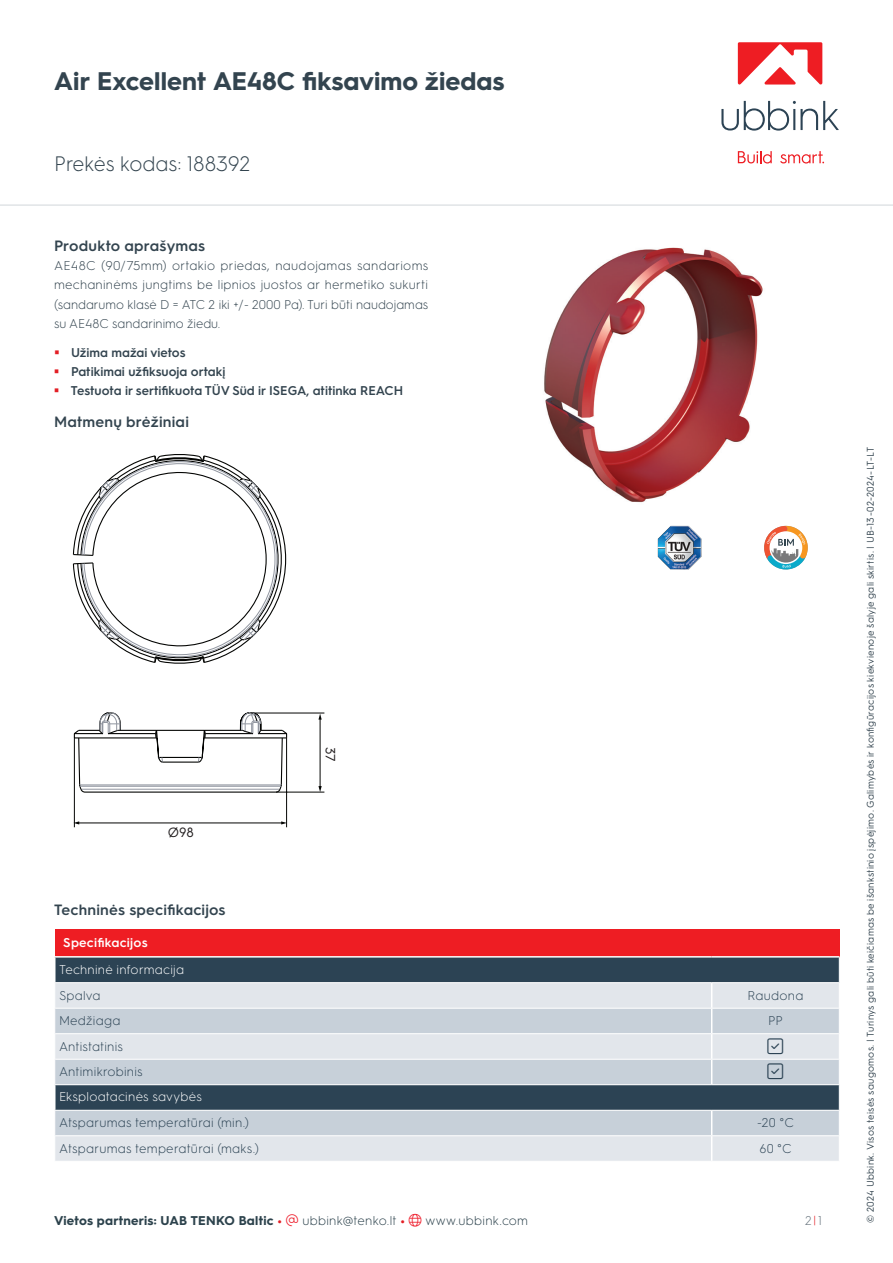
<style>
.page{position:relative;width:893px;height:1263px;background:#fff}
.page>*{position:absolute;margin:0;border:0;box-sizing:border-box;transform-origin:0 0}
.t1{font:700 25.5px "HGS3";color:#33444f}
.t2{font:300 21px "HGS3";color:#33444f}
.t3{font:300 18px "Font Awesome 6 Pro";color:#2c4354}
.t4{font:600 15px "HGS3";letter-spacing:.01em;color:#33444f}
.t5{font:13.5px "HGS3";color:#211d1e}
.t6{font:300 12.75px/19.2px "HGS3";color:#33444f;text-align:justify}
.t7{font:300 12.75px "HGS3";letter-spacing:.02em;color:#2c4354}
.t8{font:600 12.75px/19.2px "HGS3";color:#33444f}
.t9{font:700 12.75px "HGS3";letter-spacing:.015em;color:#2c424c}
.t10{font:300 12.75px "HGS3";letter-spacing:.015em;color:#fff}
.t11{font:600 12.75px "HGS3";letter-spacing:.015em;color:#fff}
.t12{font:300 12.75px "HGS3";color:#66737c}
.t13{font:9.75px "HGS3";letter-spacing:.03em;color:#33444f}
.s1{color:#e31e25}
.s2{color:#ee1f2d}
.s3{font-weight:300}
</style>
<div class="page">
<div style="left:55px;top:929px;width:784px;height:28px;background:#ee1d23"></div>
<div style="left:56px;top:957px;width:783px;height:25px;background:#2c4354"></div>
<div style="left:55px;top:983px;width:784px;height:178px;background:#e2e6eb"></div>
<svg style="left:55px;top:1009px;width:784px;height:126px;background:#adb8c2"></svg>
<hr style="left:54px;top:956px;width:658px;height:1px;background:#fff">
<hr style="left:712px;top:956px;width:127px;height:1px;background:#fff">
<hr style="left:55px;top:1008px;width:657px;height:1px;background:#fff">
<hr style="left:712px;top:1008px;width:127px;height:1px;background:#fff">
<hr style="left:55px;top:1033px;width:657px;height:1px;background:#fff">
<hr style="left:712px;top:1033px;width:127px;height:1px;background:#fff">
<hr style="left:55px;top:1059px;width:657px;height:1px;background:#fff">
<hr style="left:712px;top:1059px;width:127px;height:1px;background:#fff">
<svg style="left:711px;top:983px;width:1px;height:101px"></svg>
<hr style="left:54px;top:1084px;width:658px;height:1px;background:#fff">
<hr style="left:712px;top:1084px;width:128px;height:1px;background:#fff">
<hr style="left:54px;top:1085px;width:2px;height:25px;background:#fff">
<hr style="left:54px;top:1110px;width:658px;height:1px;background:#fff">
<hr style="left:712px;top:1110px;width:128px;height:1px;background:#fff">
<hr style="left:55px;top:1135px;width:657px;height:1px;background:#fff">
<hr style="left:712px;top:1135px;width:127px;height:1px;background:#fff">
<svg style="left:711px;top:1111px;width:1px;height:50px"></svg>
<svg style="left:839px;top:957px;width:1px;height:153px"></svg>
<svg style="left:764px;top:525px;width:44px;height:45px"></svg>
<img style="left:658px;top:526px;width:43px;height:44px">
<img style="left:544px;top:247px;width:219px;height:256px">
<hr style="left:74px;top:738px;width:1px;height:89px;background:#040503">
<hr style="left:78px;top:823px;width:204px;height:1px;background:#040503">
<svg style="left:73px;top:821px;width:6px;height:3px"></svg>
<svg style="left:281px;top:821px;width:5px;height:3px"></svg>
<hr style="left:276px;top:792px;width:48px;height:1px;background:#040503">
<hr style="left:250px;top:713px;width:74px;height:1px;background:#040503">
<hr style="left:286px;top:738px;width:1px;height:89px;background:#040503">
<hr style="left:320px;top:718px;width:1px;height:69px;background:#040503">
<svg style="left:318px;top:786px;width:4px;height:6px"></svg>
<svg style="left:318px;top:713px;width:4px;height:7px"></svg>
<svg style="left:72px;top:454px;width:217px;height:339px"></svg>
<hr style="left:0;top:204px;width:893px;height:2px;background:#e1e4e6">
<svg style="left:721px;top:101px;width:118px;height:30px"></svg>
<svg style="left:738px;top:151px;width:34px;height:13px"></svg>
<svg style="left:780px;top:151px;width:44px;height:13px"></svg>
<svg style="left:738px;top:42px;width:84px;height:43px"></svg>
<svg style="left:768px;top:1038px;width:15px;height:16px"></svg>
<svg style="left:768px;top:1064px;width:15px;height:15px"></svg>
<h1 class="t1" style="left:54px;top:63px;width:452px">Air Excellent AE48C fiksavimo žiedas</h1>
<h2 class="t2" style="left:54px;top:150px;width:198px">Prekės kodas: 188392</h2>
<p class="t4" style="left:54px;top:235px;width:153px">Produkto aprašymas</p>
<p class="t6" style="left:54px;top:255px;width:376px">AE48C (90/75mm) ortakio priedas, naudojamas sandarioms mechaninėms jungtims be lipnios juostos ar hermetiko sukurti (sandarumo klasė D = ATC 2 iki +/- 2000 Pa). Turi būti naudojamas su AE48C sandarinimo žiedu.</p>
<p class="t8" style="left:71px;top:342px;width:334px">Užima mažai vietos<br>Patikimai užfiksuoja ortakį<br>Testuota ir sertifikuota TÜV Süd ir ISEGA, atitinka REACH</p>
<p class="t4" style="left:54px;top:411px;width:136px">Matmenų brėžiniai</p>
<p class="t5" style="left:168px;top:823px;width:28px">Ø98</p>
<p class="t4" style="left:54px;top:899px;width:173px">Techninės specifikacijos</p>
<p class="t5" style="left:340px;top:747px;width:16px;rotate:90deg">37</p>
<p class="t11" style="left:63px;top:933px;width:86px">Specifikacijos</p>
<p class="t10" style="left:59px;top:961px;width:127px">Techninė informacija</p>
<p class="t7" style="left:59px;top:986px;width:43px">Spalva</p>
<p class="t7" style="left:748px;top:986px;width:57px">Raudona</p>
<p class="t7" style="left:59px;top:1012px;width:63px">Medžiaga</p>
<p class="t7" style="left:768px;top:1012px;width:16px">PP</p>
<p class="t7" style="left:59px;top:1037px;width:66px">Antistatinis</p>
<h3 class="t3" style="left:768px;top:1037px;width:17px">▲❑◆</h3>
<p class="t7" style="left:59px;top:1063px;width:85px">Antimikrobinis</p>
<h3 class="t3" style="left:768px;top:1062px;width:17px">▲❑◆</h3>
<p class="t10" style="left:59px;top:1088px;width:144px">Eksploatacinės savybės</p>
<p class="t7" style="left:59px;top:1114px;width:192px">Atsparumas temperatūrai (min.)</p>
<p class="t7" style="left:757px;top:1114px;width:38px">-20 °C</p>
<p class="t7" style="left:59px;top:1140px;width:202px">Atsparumas temperatūrai (maks.)</p>
<p class="t7" style="left:759px;top:1140px;width:34px">60 °C</p>
<p class="t9" style="left:54px;top:1211px;width:476px">Vietos partneris: UAB TENKO Baltic <span class="s1">•</span> <span class="s2">▼</span> <span class="s3">ubbink@tenko.lt</span> <span class="s1">•</span> <span class="s2">●□</span> <span class="s3">www.ubbink.com</span></p>
<p class="t12" style="left:805px;top:1211px;width:18px">2<span class="s1">|</span>1</p>
<p class="t13" style="left:864px;top:1222px;width:777px;rotate:-90deg">© 2024 Ubbink. Visos teisės saugomos. | Turinys gali būti keičiamas be išankstinio įspėjimo. Galimybės ir konfigūracijos kiekvienoje šalyje gali skirtis. | UB-13-02-2024-LT-LT</p>
</div>
